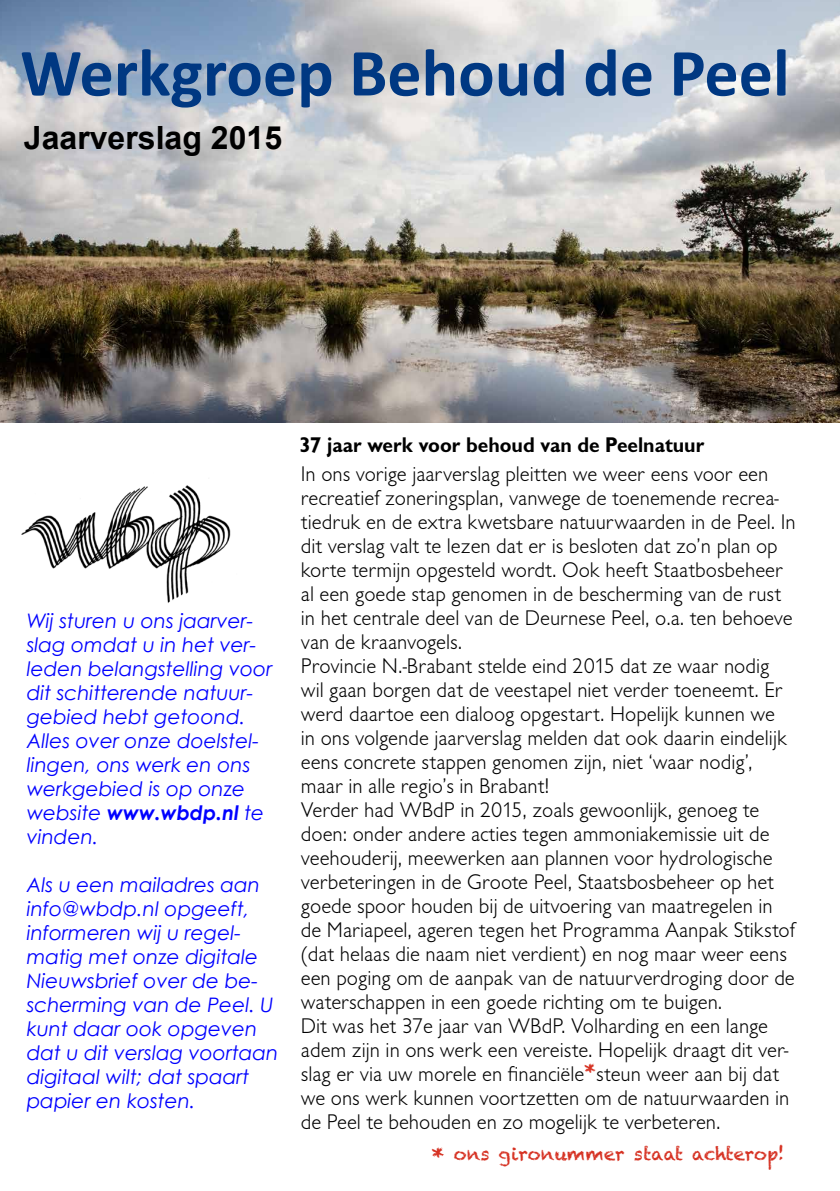
<style>
.page{position:relative;width:840px;height:1191px;background:#fff}
.page>*{position:absolute;margin:0;border:0;box-sizing:border-box;transform-origin:0 0}
.t1{font:700 68px "Calibri";color:#003882}
.t2{font:700 32px "Arial";color:#000}
.t3{font:300 22px/24px "Chantilly LH";color:#000}
.t4{font:700 22px "Chantilly";color:#000}
.t5{font:italic 20px/24px "Century Gothic";color:#00f}
.t6{font:18px "Chalkduster";color:#d63223}
.s1{font-weight:700}
.s2{font-size:22px}
</style>
<div class="page">
<img style="left:0;top:0;width:839px;height:423px">
<img style="left:21px;top:485px;width:210px;height:118px">
<h1 class="t1" style="left:20px;top:31px;width:770px">Werkgroep Behoud de Peel</h1>
<h2 class="t2" style="left:24px;top:116px;width:259px">Jaarverslag 2015</h2>
<p class="t5" style="left:27px;top:608px;width:247px">Wij sturen u ons jaarver&shy;slag omdat u in het ver&shy;leden belangstelling voor dit schitterende natuur&shy;gebied hebt getoond.<br>Alles over onze doelstel&shy;lingen, ons werk en ons werkgebied is op onze website <span class="s1">www.wbdp.nl</span> te vinden.</p>
<p class="t5" style="left:27px;top:872px;width:253px">Als u een mailadres aan info@wbdp.nl opgeeft, informeren wij u regel&shy;matig met onze digitale<br>Nieuwsbrief over de be&shy;scherming van de Peel. U kunt daar ook opgeven dat u dit verslag voortaan digitaal wilt; dat spaart papier en kosten.</p>
<p class="t4" style="left:299px;top:432px;width:406px">37 jaar werk voor behoud van de Peelnatuur</p>
<p class="t3" style="left:301px;top:462px;width:496px">In ons vorige jaarverslag pleitten we weer eens voor een recreatief zoneringsplan, vanwege de toenemende recrea&shy;tiedruk en de extra kwetsbare natuurwaarden in de Peel. In dit verslag valt te lezen dat er is besloten dat zo’n plan op korte termijn opgesteld wordt. Ook heeft Staatbosbeheer al een goede stap genomen in de bescherming van de rust in het centrale deel van de Deurnese Peel, o.a. ten behoeve van de kraanvogels.<br>Provincie N.-Brabant stelde eind 2015 dat ze waar nodig wil gaan borgen dat de veestapel niet verder toeneemt. Er werd daartoe een dialoog opgestart. Hopelijk kunnen we<br>in ons volgende jaarverslag melden dat ook daarin eindelijk eens concrete stappen genomen zijn, niet ‘waar nodig’, maar in alle regio’s in Brabant!<br>Verder had WBdP in 2015, zoals gewoonlijk, genoeg te doen: onder andere acties tegen ammoniakemissie uit de veehouderij, meewerken aan plannen voor hydrologische verbeteringen in de Groote Peel, Staatsbosbeheer op het goede spoor houden bij de uitvoering van maatregelen in de Mariapeel, ageren tegen het Programma Aanpak Stikstof (dat helaas die naam niet verdient) en nog maar weer eens een poging om de aanpak van de natuurverdroging door de waterschappen in een goede richting om te buigen.<br>Dit was het 37e jaar van WBdP. Volharding en een lange adem zijn in ons werk een vereiste. Hopelijk draagt dit ver&shy;slag er via uw morele en financiële<sup>*</sup>steun weer aan bij dat we ons werk kunnen voortzetten om de natuurwaarden in de Peel te behouden en zo mogelijk te verbeteren.</p>
<p class="t6" style="left:431px;top:1143px;width:354px"><span class="s2">*</span> ons gironummer staat achterop!</p>
</div>
